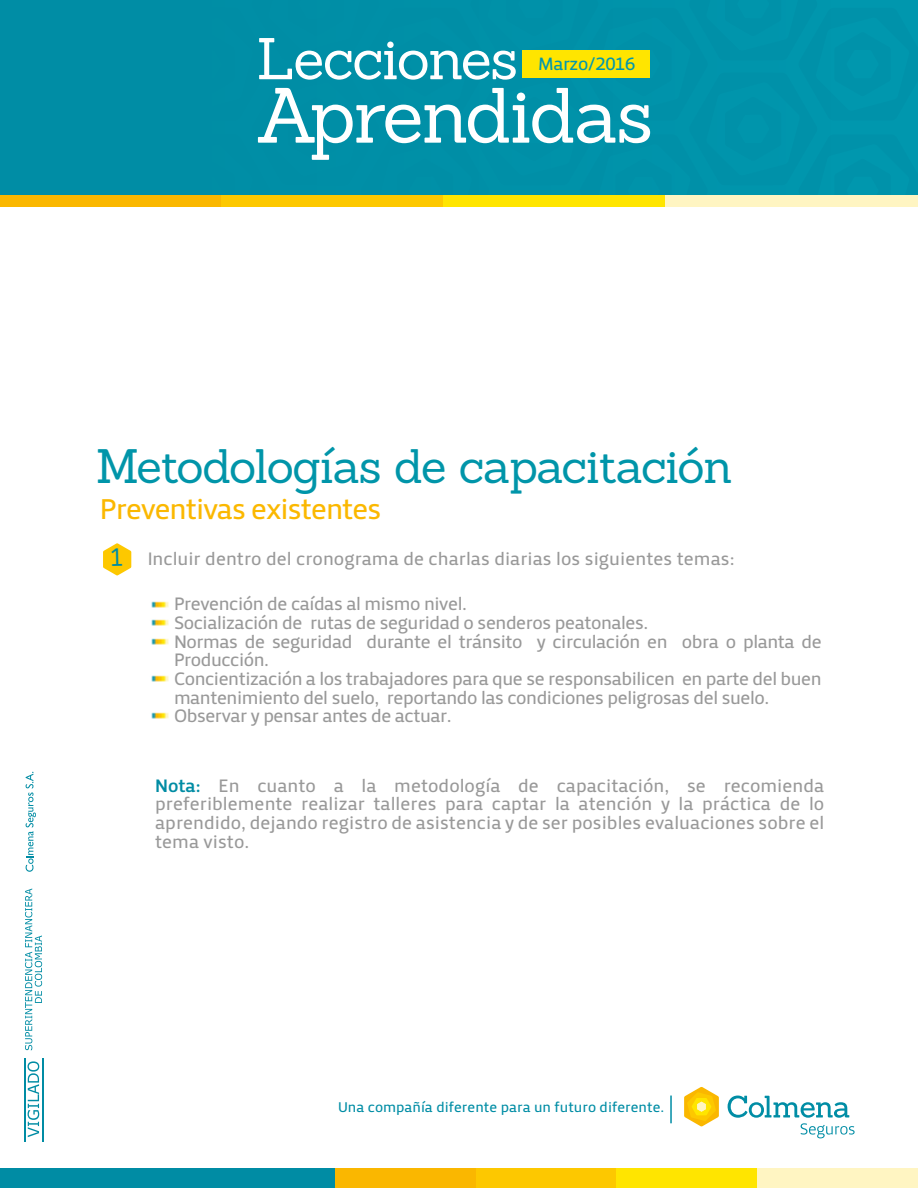
<style>
.page{position:relative;width:918px;height:1188px;background:#fff}
.page>*{position:absolute;margin:0;border:0;box-sizing:border-box;transform-origin:0 0}
.t1{font:76.35px "Sanchez";letter-spacing:-.03em;color:#fff}
.t2{font:57.45px "Sanchez";letter-spacing:-.025em;color:#fff}
.t3{font:47.1px "Sanchez";letter-spacing:-.03em;color:#0095a9}
.t4{font:29.55px "Priva Two Pro";letter-spacing:-.035em;color:#fbb800}
.t5{font:18.6px/18.6px "Priva Two Pro";letter-spacing:-.025em;color:#999;text-align:justify}
.t6{font:18.6px "Priva Two Pro";color:#999}
.t7{font:18.45px "Priva Two Pro";letter-spacing:-.025em;color:#0097ae}
.t8{font:14.55px "Priva Two Pro";color:#008da5}
.s1{font-family:"Priva Three Pro";color:#008ca4}
</style>
<div class="page">
<div style="left:221px;top:181px;width:222px;height:25px;background:#fdc800"></div>
<div style="left:443px;top:181px;width:222px;height:25px;background:#ffe500"></div>
<div style="left:665px;top:181px;width:253px;height:25px;background:#fff5c2"></div>
<div style="left:0;top:181px;width:221px;height:25px;background:#fab700"></div>
<div style="left:476px;top:1169px;width:140px;height:19px;background:#fdc800"></div>
<div style="left:616px;top:1169px;width:141px;height:19px;background:#ffe500"></div>
<div style="left:757px;top:1169px;width:161px;height:19px;background:#fff5c2"></div>
<div style="left:335px;top:1169px;width:141px;height:19px;background:#fab700"></div>
<div style="left:0;top:1169px;width:335px;height:19px;background:#008ca4"></div>
<svg style="left:728px;top:1096px;width:127px;height:42px"></svg>
<svg style="left:684px;top:1087px;width:35px;height:39px"></svg>
<hr style="left:670px;top:1096px;width:2px;height:27px;background:#008da5">
<svg style="left:25px;top:889px;width:17px;height:161px"></svg>
<svg style="left:28px;top:1061px;width:11px;height:76px"></svg>
<hr style="left:25px;top:1058px;width:1px;height:83px;background:#008ca4">
<hr style="left:42px;top:1058px;width:1px;height:83px;background:#008ca4">
<svg style="left:26px;top:772px;width:10px;height:100px"></svg>
<div style="left:831px;top:0;width:87px;height:194px;background:#0096ad"></div>
<div style="left:0;top:0;width:831px;height:194px;background:#008fa6"></div>
<img style="left:151px;top:601px;width:18px;height:7px">
<img style="left:151px;top:619px;width:18px;height:7px">
<img style="left:151px;top:638px;width:18px;height:7px">
<img style="left:151px;top:675px;width:18px;height:7px">
<img style="left:151px;top:712px;width:18px;height:7px">
<div style="left:522px;top:50px;width:128px;height:28px;background:#ffe500"></div>
<svg style="left:103px;top:543px;width:28px;height:33px"></svg>
<h2 class="t2" style="left:256px;top:22px;width:263px">Lecciones</h2>
<h1 class="t1" style="left:255px;top:66px;width:400px">Aprendidas</h1>
<p class="t7" style="left:538px;top:52px;width:99px">Marzo/2016</p>
<h3 class="t3" style="left:96px;top:435px;width:638px">Metodologías de capacitación</h3>
<h3 class="t4" style="left:100px;top:490px;width:283px">Preventivas existentes</h3>
<p class="t6" style="left:148px;top:547px;width:588px">Incluir dentro del cronograma de charlas diarias los siguientes temas:</p>
<p class="t5" style="left:174px;top:595px;width:649px;text-align:left">Prevención de caídas al mismo nivel.<br>Socialización de rutas de seguridad o senderos peatonales.<br>Normas de seguridad durante el tránsito y circulación en obra o planta de Producción.<br>Concientización a los trabajadores para que se responsabilicen en parte del buen mantenimiento del suelo, reportando las condiciones peligrosas del suelo.<br>Observar y pensar antes de actuar.</p>
<p class="t5" style="left:155px;top:776px;width:671px"><span class="s1">Nota:</span> En cuanto a la metodología de capacitación, se recomienda preferiblemente realizar talleres para captar la atención y la práctica de lo aprendido, dejando registro de asistencia y de ser posibles evaluaciones sobre el tema visto.</p>
<p class="t8" style="left:338px;top:1097px;width:328px">Una compañía diferente para un futuro diferente.</p>
</div>
